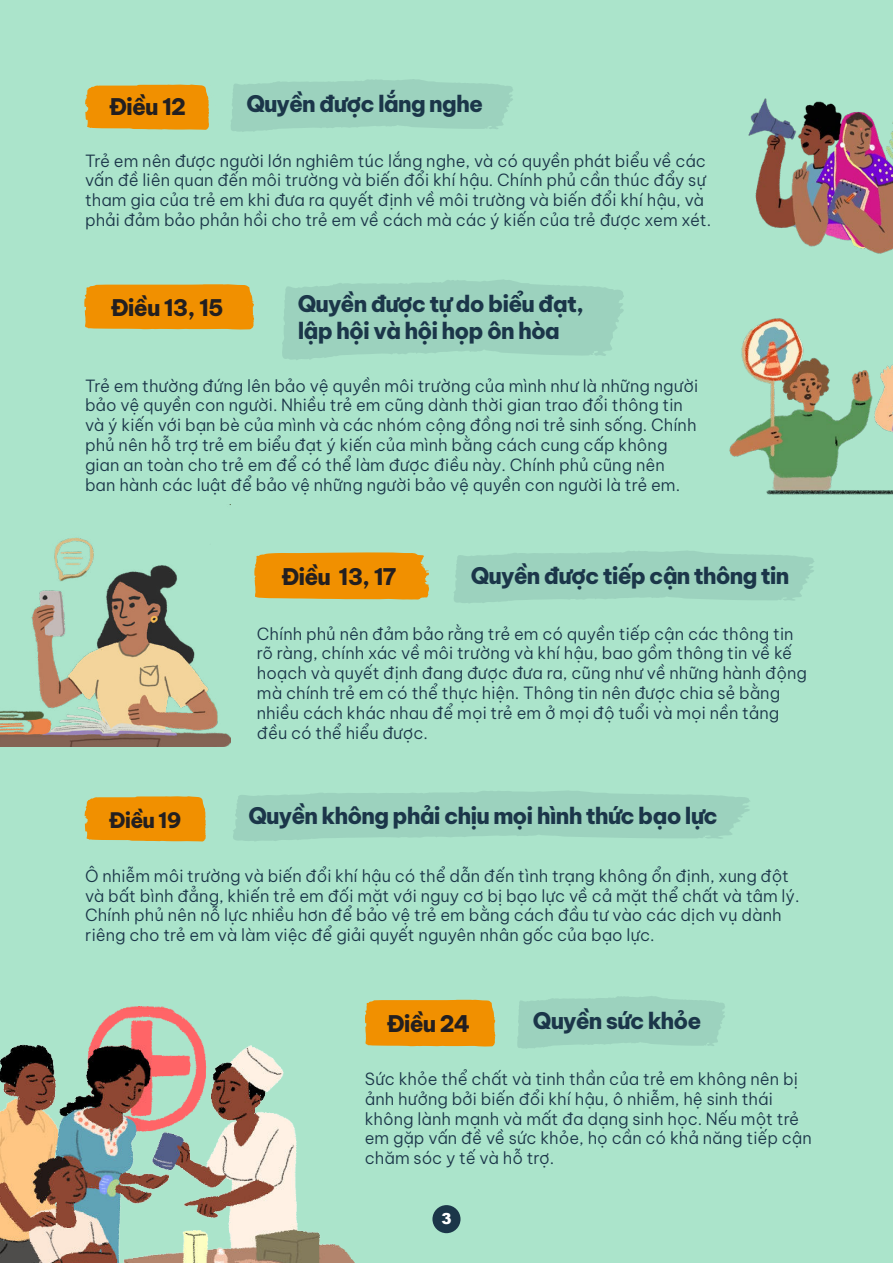
<style>
.page{position:relative;width:893px;height:1263px;background:#abe4cb}
.page>*{position:absolute;margin:0;border:0;box-sizing:border-box;transform-origin:0 0}
.t1{font:800 22.5px/27px "Be Vietnam Pro";letter-spacing:-.04em;color:#1b3649}
.t2{font:800 22.5px "Be Vietnam Pro";letter-spacing:-.04em;color:#231f20}
.t3{font:800 21px "Be Vietnam Pro";letter-spacing:-.04em;color:#231f20}
.t4{font:300 16.5px/19.8px "Be Vietnam Pro";color:#1b3649}
.t5{font:900 15.15px "Arial";color:#fff}
</style>
<div class="page">
<div style="left:432px;top:1205px;width:28px;height:28px;background:#1b3649;border-radius:50%"></div>
<svg style="left:454px;top:551px;width:360px;height:52px;background:#9dd4bf"></svg>
<svg style="left:254px;top:552px;width:175px;height:48px;background:#eb960e"></svg>
<img style="left:0;top:504px;width:230px;height:243px">
<img style="left:748px;top:98px;width:145px;height:156px">
<img style="left:0;top:1006px;width:355px;height:257px">
<img style="left:714px;top:318px;width:179px;height:235px">
<svg style="left:231px;top:79px;width:282px;height:53px"></svg>
<svg style="left:85px;top:85px;width:124px;height:45px;background:#ed940b"></svg>
<svg style="left:282px;top:279px;width:342px;height:81px"></svg>
<svg style="left:84px;top:284px;width:170px;height:46px;background:#ec940b"></svg>
<svg style="left:233px;top:790px;width:517px;height:51px"></svg>
<svg style="left:85px;top:796px;width:121px;height:45px;background:#ed940a"></svg>
<svg style="left:517px;top:996px;width:208px;height:53px"></svg>
<svg style="left:365px;top:999px;width:130px;height:47px;background:#ed9308"></svg>
<h1 class="t2" style="left:109px;top:87px;width:78px">Điều 12</h1>
<h1 class="t1" style="left:246px;top:88px;width:238px">Quyền được lắng nghe</h1>
<p class="t4" style="left:85px;top:149px;width:628px">Trẻ em nên được người lớn nghiêm túc lắng nghe, và có quyền phát biểu về các vấn đề liên quan đến môi trường và biến đổi khí hậu. Chính phủ cần thúc đẩy sự tham gia của trẻ em khi đưa ra quyết định về môi trường và biến đổi khí hậu, và phải đảm bảo phản hồi cho trẻ em về cách mà các ý kiến của trẻ được xem xét.</p>
<h1 class="t2" style="left:111px;top:288px;width:114px">Điều 13, 15</h1>
<h1 class="t1" style="left:298px;top:288px;width:288px">Quyền được tự do biểu đạt, lập hội và hội họp ôn hòa</h1>
<p class="t4" style="left:85px;top:374px;width:614px">Trẻ em thường đứng lên bảo vệ quyền môi trường của mình như là những người bảo vệ quyền con người. Nhiều trẻ em cũng dành thời gian trao đổi thông tin và ý kiến với bạn bè của mình và các nhóm cộng đồng nơi trẻ sinh sống. Chính phủ nên hỗ trợ trẻ em biểu đạt ý kiến của mình bằng cách cung cấp không gian an toàn cho trẻ em để có thể làm được điều này. Chính phủ cũng nên ban hành các luật để bảo vệ những người bảo vệ quyền con người là trẻ em.</p>
<h1 class="t2" style="left:282px;top:557px;width:116px">Điều 13, 17</h1>
<h1 class="t1" style="left:471px;top:559px;width:320px">Quyền được tiếp cận thông tin</h1>
<p class="t4" style="left:257px;top:622px;width:551px">Chính phủ nên đảm bảo rằng trẻ em có quyền tiếp cận các thông tin rõ ràng, chính xác về môi trường và khí hậu, bao gồm thông tin về kế hoạch và quyết định đang được đưa ra, cũng như về những hành động mà chính trẻ em có thể thực hiện. Thông tin nên được chia sẻ bằng nhiều cách khác nhau để mọi trẻ em ở mọi độ tuổi và mọi nền tảng đều có thể hiểu được.</p>
<p class="t3" style="left:109px;top:802px;width:74px">Điều 19</p>
<h1 class="t1" style="left:249px;top:799px;width:471px">Quyền không phải chịu mọi hình thức bạo lực</h1>
<p class="t4" style="left:85px;top:864px;width:716px">Ô nhiễm môi trường và biến đổi khí hậu có thể dẫn đến tình trạng không ổn định, xung đột và bất bình đẳng, khiến trẻ em đối mặt với nguy cơ bị bạo lực về cả mặt thể chất và tâm lý.<br>Chính phủ nên nỗ lực nhiều hơn để bảo vệ trẻ em bằng cách đầu tư vào các dịch vụ dành riêng cho trẻ em và làm việc để giải quyết nguyên nhân gốc của bạo lực.</p>
<h1 class="t2" style="left:387px;top:1004px;width:84px">Điều 24</h1>
<h1 class="t1" style="left:533px;top:1004px;width:170px">Quyền sức khỏe</h1>
<p class="t4" style="left:365px;top:1067px;width:449px">Sức khỏe thể chất và tinh thần của trẻ em không nên bị ảnh hưởng bởi biến đổi khí hậu, ô nhiễm, hệ sinh thái không lành mạnh và mất đa dạng sinh học. Nếu một trẻ em gặp vấn đề về sức khỏe, họ cần có khả năng tiếp cận chăm sóc y tế và hỗ trợ.</p>
<p class="t5" style="left:441px;top:1210px;width:12px">3</p>
</div>
